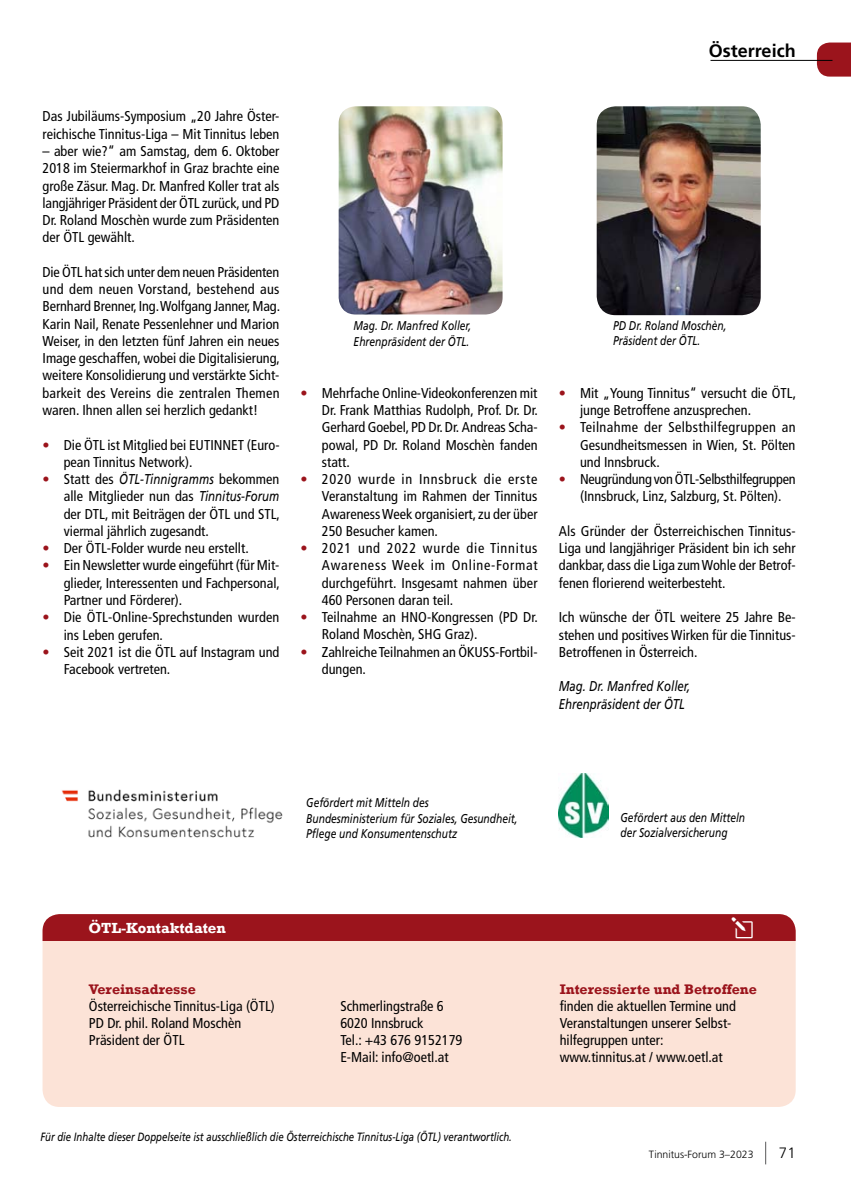
<style>
.page{position:relative;width:851px;height:1191px;background:#fff}
.page>*{position:absolute;margin:0;border:0;box-sizing:border-box;transform-origin:0 0}
.t1{font:21px "Elegant Icons";color:#fff}
.t2{font:700 18px "Frutiger";color:#000}
.t3{font:700 15px "Rockwell";color:#fff}
.t4{font:300 15px "Frutiger";color:#000}
.t5{font:condensed 14.25px/17.2px "Frutiger";color:#000}
.t6{font:italic 14.25px/17.2px "Frutiger";color:#000;scale:.8 1}
.t7{font:700 14.25px "Rockwell";color:#9b141c}
.t8{font:italic 12.75px/15.3px "Frutiger";color:#000;scale:.8 1}
.t9{font:italic 12px "Frutiger";color:#000;scale:.8 1}
.t10{font:300 10.5px "Frutiger";color:#000}
.s1{color:#9b141c}
.s2{font-style:italic;font-stretch:normal}
</style>
<div class="page">
<svg style="left:765px;top:1141px;width:1px;height:23px"></svg>
<svg style="left:816px;top:43px;width:34px;height:34px"></svg>
<hr style="left:710px;top:60px;width:122px;height:1px;background:#000">
<img style="left:558px;top:773px;width:50px;height:64px">
<img style="left:61px;top:789px;width:222px;height:49px">
<div style="left:43px;top:914px;width:752px;height:193px;background:#fce3d7;border-radius:17px"></div>
<div style="left:43px;top:914px;width:752px;height:27px;background:#9b141c"></div>
<img style="left:338px;top:106px;width:164px;height:208px">
<img style="left:596px;top:106px;width:164px;height:209px">
<p class="t5" style="left:43px;top:108px;width:238px">Das Jubiläums-Symposium „20 Jahre Öster&shy;reichische Tinnitus-Liga – Mit Tinnitus leben</p>
<p class="t5" style="left:43px;top:142px;width:238px;text-align:justify">– aber wie?“ am Samstag, dem 6. Oktober 2018 im Steiermarkhof in Graz brachte eine große Zäsur. Mag. Dr. Manfred Koller trat als langjähriger Präsident der ÖTL zurück, und PD Dr. Roland Moschèn wurde zum Präsidenten der ÖTL gewählt.</p>
<p class="t5" style="left:43px;top:263px;width:239px;text-align:justify">Die ÖTL hat sich unter dem neuen Präsidenten und dem neuen Vorstand, bestehend aus Bernhard Brenner, Ing. Wolfgang Janner, Mag.<br>Karin Nail, Renate Pessenlehner und Marion Weiser, in den letzten fünf Jahren ein neues Image geschaffen, wobei die Digitalisierung, weitere Konsolidierung und verstärkte Sicht&shy;barkeit des Vereins die zentralen Themen waren. Ihnen allen sei herzlich gedankt!</p>
<p class="t5" style="left:64px;top:436px;width:217px;text-indent:-21px"><span class="s1">•</span> Die ÖTL ist Mitglied bei EUTINNET (Euro&shy;pean Tinnitus Network).</p>
<p class="t5" style="left:64px;top:470px;width:218px;text-align:justify;text-indent:-21px"><span class="s1">•</span> Statt des <span class="s2">ÖTL-Tinnigramms</span> bekommen alle Mitglieder nun das <span class="s2">Tinnitus-Forum </span>der DTL, mit Beiträgen der ÖTL und STL, viermal jährlich zugesandt.</p>
<p class="t5" style="left:43px;top:540px;width:208px"><span class="s1">•</span> Der ÖTL-Folder wurde neu erstellt.</p>
<p class="t5" style="left:64px;top:557px;width:218px;text-align:justify;text-indent:-21px"><span class="s1">•</span> Ein Newsletter wurde eingeführt (für Mit&shy;glieder, Interessenten und Fachpersonal, Partner und Förderer).</p>
<p class="t5" style="left:64px;top:609px;width:217px;text-indent:-21px"><span class="s1">•</span> Die ÖTL-Online-Sprechstunden wurden ins Leben gerufen.</p>
<p class="t5" style="left:64px;top:643px;width:217px;text-indent:-21px"><span class="s1">•</span> Seit 2021 ist die ÖTL auf Instagram und<br>Facebook vertreten.</p>
<p class="t2" style="left:708px;top:40px;width:88px">Österreich</p>
<p class="t8" style="left:353px;top:318px;width:149px">Mag. Dr. Manfred Koller,<br>Ehrenpräsident der ÖTL.</p>
<p class="t8" style="left:613px;top:318px;width:143px">PD Dr. Roland Moschèn,<br>Präsident der ÖTL.</p>
<p class="t5" style="left:580px;top:384px;width:218px;text-indent:-21px"><span class="s1">•</span> Mit „Young Tinnitus“ versucht die ÖTL, junge Betroffene anzusprechen.</p>
<p class="t5" style="left:580px;top:419px;width:217px;text-align:justify;text-indent:-21px"><span class="s1">•</span> Teilnahme der Selbsthilfegruppen an Gesundheitsmessen in Wien, St. Pölten und Innsbruck.</p>
<p class="t5" style="left:558px;top:470px;width:238px;text-align:center"><span class="s1">•</span> Neugründung von ÖTL-Selbsthilfegruppen (Innsbruck, Linz, Salzburg, St. Pölten).</p>
<p class="t5" style="left:558px;top:522px;width:238px;text-align:justify">Als Gründer der Österreichischen Tinnitus-Liga und langjähriger Präsident bin ich sehr dankbar, dass die Liga zum Wohle der Betrof&shy;fenen florierend weiterbesteht.</p>
<p class="t5" style="left:558px;top:609px;width:238px;text-align:justify">Ich wünsche der ÖTL weitere 25 Jahre Be&shy;stehen und positives Wirken für die Tinnitus-Betroffenen in Österreich.</p>
<p class="t6" style="left:558px;top:677px;width:166px">Mag. Dr. Manfred Koller,<br>Ehrenpräsident der ÖTL</p>
<p class="t5" style="left:322px;top:384px;width:218px;text-align:justify;text-indent:-21px"><span class="s1">•</span> Mehrfache Online-Videokonferenzen mit Dr. Frank Matthias Rudolph, Prof. Dr. Dr.<br>Gerhard Goebel, PD Dr. Dr. Andreas Scha&shy;powal, PD Dr. Roland Moschèn fanden statt.</p>
<p class="t5" style="left:322px;top:470px;width:217px;text-align:justify;text-indent:-21px"><span class="s1">•</span> 2020 wurde in Innsbruck die erste Veranstaltung im Rahmen der Tinnitus Awareness Week organisiert, zu der über 250 Besucher kamen.</p>
<p class="t5" style="left:322px;top:539px;width:217px;text-align:justify;text-indent:-21px"><span class="s1">•</span> 2021 und 2022 wurde die Tinnitus Awareness Week im Online-Format durchgeführt. Insgesamt nahmen über 460 Personen daran teil.</p>
<p class="t5" style="left:322px;top:608px;width:217px;text-indent:-21px"><span class="s1">•</span> Teilnahme an HNO-Kongressen (PD Dr.<br>Roland Moschèn, SHG Graz).</p>
<p class="t5" style="left:322px;top:643px;width:217px;text-indent:-21px"><span class="s1">•</span> Zahlreiche Teilnahmen an ÖKUSS-Fortbil&shy;dungen.</p>
<p class="t3" style="left:88px;top:918px;width:139px">ÖTL-Kontaktdaten</p>
<p class="t7" style="left:89px;top:980px;width:108px">Vereinsadresse</p>
<p class="t5" style="left:89px;top:997px;width:187px">Österreichische Tinnitus-Liga (ÖTL)<br>PD Dr. phil. Roland Moschèn<br>Präsident der ÖTL</p>
<p class="t8" style="left:306px;top:795px;width:266px">Gefördert mit Mitteln des<br>Bundesministerium für Soziales, Gesundheit,<br>Pflege und Konsumentenschutz</p>
<p class="t5" style="left:340px;top:997px;width:123px">Schmerlingstraße 6<br>6020 Innsbruck<br>Tel.: +43 676 9152179<br>E-Mail: info@oetl.at</p>
<p class="t8" style="left:620px;top:810px;width:157px">Gefördert aus den Mitteln der Sozialversicherung</p>
<h1 class="t1" style="left:731px;top:917px;width:22px">●</h1>
<p class="t7" style="left:559px;top:980px;width:199px">Interessierte und Betroffene</p>
<p class="t5" style="left:559px;top:997px;width:178px">finden die aktuellen Termine und<br>Veranstaltungen unserer Selbst&shy;hilfegruppen unter: www.tinnitus.at / www.oetl.at</p>
<p class="t9" style="left:40px;top:1130px;width:591px">Für die Inhalte dieser Doppelseite ist ausschließlich die Österreichische Tinnitus-Liga (ÖTL) verantwortlich.</p>
<p class="t10" style="left:648px;top:1148px;width:106px">Tinnitus-Forum 3–2023</p>
<p class="t4" style="left:778px;top:1144px;width:18px">71</p>
</div>
